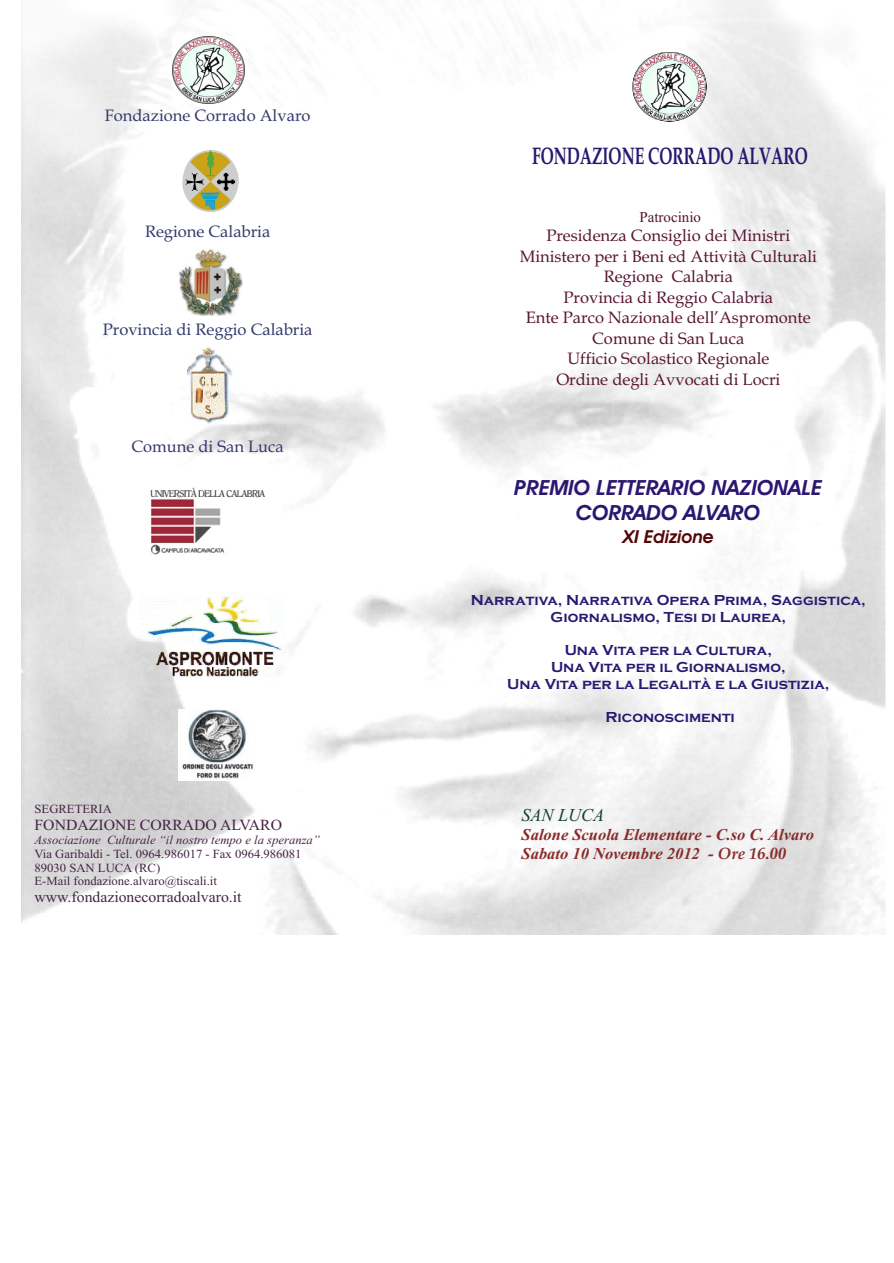
<style>
.page{position:relative;width:894px;height:1263px;background:#fff}
.page>*{position:absolute;margin:0;border:0;box-sizing:border-box;transform-origin:0 0}
.t1{font:700 24px "Book Antiqua";color:#291770;scale:.65 1}
.t2{font:italic 700 21px/25px "Avant Garde Bk BT";color:#291770;text-align:center}
.t3{font:italic 700 18px "Avant Garde Bk BT";color:#540505}
.t4{font:italic 18px "Times New Roman";color:#12402e}
.t5{font:16.5px/20.5px "Book Antiqua";color:#591433;text-align:center}
.t6{font:16.5px "Book Antiqua";color:#33386b}
.t7{font:italic 700 16.5px/18.8px "Times New Roman";color:#8a2929}
.t8{font:15.45px "Times New Roman";color:#452445}
.t9{font:700 15px/16.6px "Copperplate Gothic";color:#291770;text-align:center}
.t10{font:15px "Times New Roman";color:#591433}
.t11{font:12.45px/13.8px "Times New Roman";color:#452445}
.t12{font:italic 12.45px "Times New Roman";color:#452445}
.s1{font-family:"Book Antiqua"}
</style>
<div class="page">
<img style="left:22px;top:0;width:863px;height:934px">
<img style="left:170px;top:346px;width:81px;height:82px">
<img style="left:139px;top:488px;width:142px;height:67px">
<img style="left:177px;top:148px;width:67px;height:67px">
<img style="left:178px;top:248px;width:65px;height:67px">
<img style="left:139px;top:592px;width:147px;height:85px">
<img style="left:173px;top:36px;width:71px;height:68px">
<img style="left:633px;top:52px;width:74px;height:69px">
<img style="left:178px;top:710px;width:78px;height:70px">
<p class="t6" style="left:105px;top:109px;width:207px">Fondazione Corrado Alvaro</p>
<p class="t6" style="left:145px;top:226px;width:127px">Regione Calabria</p>
<p class="t6" style="left:103px;top:323px;width:211px">Provincia di Reggio Calabria</p>
<p class="t6" style="left:132px;top:440px;width:154px">Comune di San Luca</p>
<p class="t11" style="left:35px;top:804px;width:79px">SEGRETERIA</p>
<p class="t8" style="left:35px;top:819px;width:249px">FONDAZIONE CORRADO ALVARO</p>
<p class="t12" style="left:35px;top:836px;width:287px">Associazione Culturale “il nostro tempo e la speranza”</p>
<p class="t11" style="left:35px;top:848px;width:269px">Via Garibaldi - Tel. 0964.986017 - Fax 0964.986081<br>89030 SAN LUCA (RC)<br>E-Mail fondazione.alvaro@tiscali.it</p>
<p class="t8" style="left:35px;top:891px;width:209px">www.fondazionecorradoalvaro.it</p>
<h1 class="t1" style="left:532px;top:146px;width:426px">FONDAZIONE CORRADO ALVARO</h1>
<p class="t10" style="left:639px;top:212px;width:63px">Patrocinio</p>
<p class="t5" style="left:520px;top:227px;width:299px">Presidenza Consiglio dei Ministri<br>Ministero per i Beni ed Attività Culturali<br>Regione Calabria<br>Provincia di Reggio Calabria<br>Ente Parco Nazionale dell’Aspromonte<br>Comune di San Luca<br>Ufficio Scolastico Regionale<br>Ordine degli Avvocati di Locri</p>
<p class="t2" style="left:515px;top:477px;width:309px">PREMIO LETTERARIO NAZIONALE<br>CORRADO ALVARO</p>
<p class="t3" style="left:623px;top:529px;width:92px">XI Edizione</p>
<p class="t9" style="left:471px;top:592px;width:397px">Narrativa, Narrativa Opera Prima, Saggistica,<br>Giornalismo, Tesi di Laurea,</p>
<p class="t9" style="left:507px;top:642px;width:324px">Una Vita per la Cultura,<br>Una Vita per il Giornalismo,<br>Una Vita per la Legalità e la Giustizia,</p>
<p class="t9" style="left:606px;top:709px;width:131px">Riconoscimenti</p>
<p class="t4" style="left:522px;top:809px;width:84px">SAN LUCA</p>
<p class="t7" style="left:522px;top:827px;width:294px">Salone Scuola Elementare - C.so C. Alvaro<br>Sabato 10 Novembre 2012 - <span class="s1">Ore 16.00</span></p>
</div>
